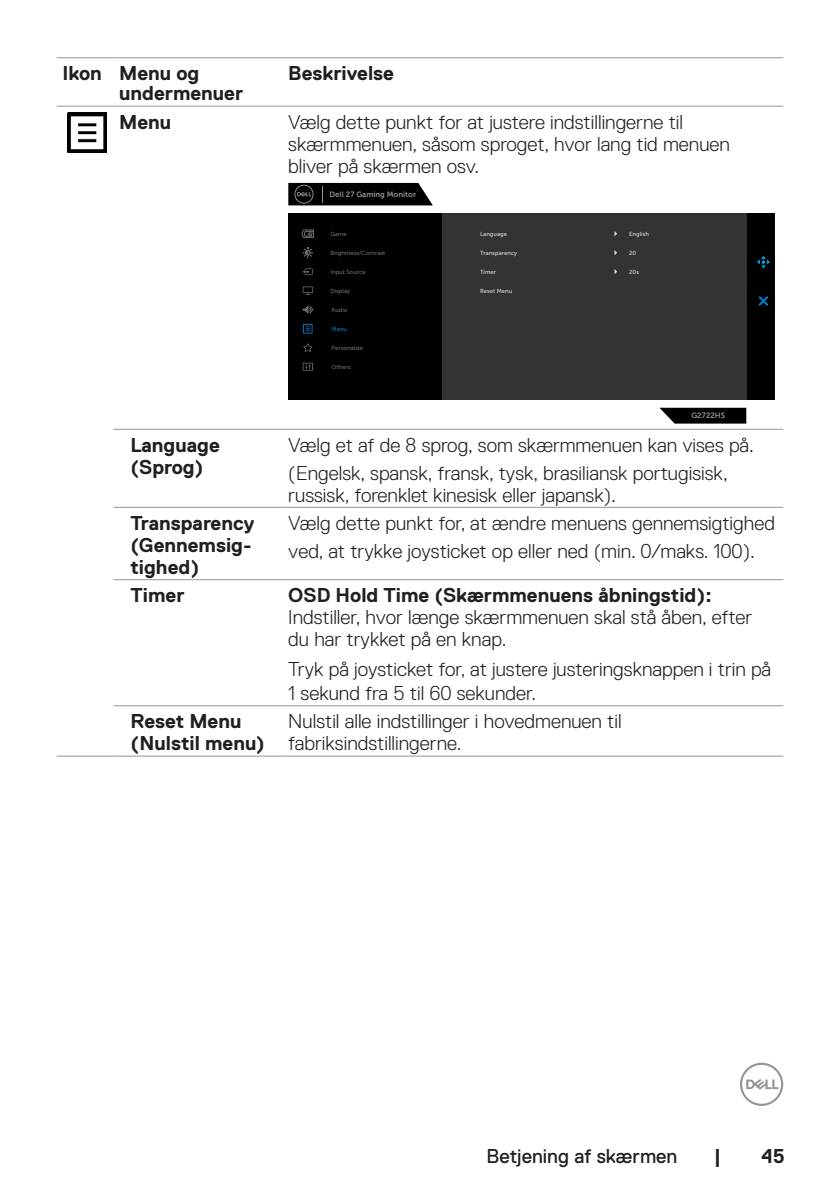
<style>
.page{position:relative;width:840px;height:1191px;background:#fff}
.page>*{position:absolute;margin:0;border:0;box-sizing:border-box;transform-origin:0 0}
.Table_Paragraph{font:300 20px/22px "Dell Replica";color:#231f20}
.Table_Paragraph-Inde{font:700 20px/22px "Dell Replica";color:#231f20}
.Table_Head{font:700 20px/20px "Dell Replica";color:#231f20}
.t1{font:20px "Dell Replica";color:#231f20}
.t2{font:7.8px "Museo Sans For Dell 700";color:#939393}
.t3{font:6px "Museo Sans For Dell 500";color:#6d6e71}
.t4{font:6px "Museo Sans For Dell 500";color:#d9d9d9}
.t5{font:6px "Museo Sans For Dell 500";color:#007fc8}
.s1{font-weight:700}
</style>
<div class="page">
<svg style="left:740px;top:1062px;width:42px;height:44px"></svg>
<hr style="left:57px;top:106px;width:56px;height:1px;background:#939598">
<hr style="left:113px;top:106px;width:169px;height:1px;background:#939598">
<hr style="left:282px;top:106px;width:500px;height:1px;background:#939598">
<hr style="left:57px;top:57px;width:56px;height:1px;background:#939598">
<hr style="left:113px;top:57px;width:169px;height:1px;background:#939598">
<hr style="left:282px;top:57px;width:500px;height:1px;background:#939598">
<hr style="left:113px;top:429px;width:169px;height:1px;background:#939598">
<hr style="left:282px;top:429px;width:500px;height:1px;background:#939598">
<hr style="left:113px;top:507px;width:169px;height:1px;background:#939598">
<hr style="left:282px;top:507px;width:500px;height:1px;background:#939598">
<hr style="left:113px;top:579px;width:169px;height:1px;background:#939598">
<hr style="left:282px;top:579px;width:500px;height:1px;background:#939598">
<hr style="left:113px;top:705px;width:169px;height:1px;background:#939598">
<hr style="left:282px;top:705px;width:500px;height:1px;background:#939598">
<hr style="left:57px;top:755px;width:56px;height:1px;background:#939598">
<hr style="left:113px;top:755px;width:169px;height:1px;background:#939598">
<hr style="left:282px;top:755px;width:500px;height:1px;background:#939598">
<img style="left:67px;top:113px;width:40px;height:40px">
<div style="left:288px;top:213px;width:154px;height:187px;background:#000"></div>
<div style="left:442px;top:213px;width:305px;height:187px;background:#333"></div>
<div style="left:747px;top:213px;width:27px;height:187px;background:#000"></div>
<svg style="left:659px;top:408px;width:86px;height:15px"></svg>
<svg style="left:288px;top:183px;width:144px;height:22px;background:#101010"></svg>
<svg style="left:303px;top:324px;width:9px;height:9px"></svg>
<svg style="left:303px;top:343px;width:9px;height:9px"></svg>
<svg style="left:302px;top:363px;width:11px;height:8px"></svg>
<svg style="left:302px;top:247px;width:11px;height:11px"></svg>
<svg style="left:302px;top:286px;width:11px;height:9px"></svg>
<svg style="left:302px;top:268px;width:11px;height:7px"></svg>
<svg style="left:302px;top:305px;width:12px;height:9px"></svg>
<svg style="left:757px;top:256px;width:12px;height:12px"></svg>
<svg style="left:758px;top:296px;width:9px;height:10px"></svg>
<svg style="left:301px;top:229px;width:13px;height:9px"></svg>
<p class="Table_Head" style="left:62px;top:64px;width:41px">Ikon</p>
<p class="Table_Head" style="left:119px;top:64px;width:125px">Menu og undermenuer</p>
<p class="Table_Head" style="left:288px;top:64px;width:107px">Beskrivelse</p>
<p class="Table_Paragraph-Inde" style="left:119px;top:111px;width:54px">Menu</p>
<p class="Table_Paragraph" style="left:288px;top:111px;width:443px">Vælg dette punkt for at justere indstillingerne til skærmmenuen, såsom sproget, hvor lang tid menuen bliver på skærmen osv.</p>
<p class="t2" style="left:329px;top:190px;width:88px">Dell 27 Gaming Monitor</p>
<p class="t3" style="left:330px;top:230px;width:18px">Game</p>
<p class="t4" style="left:480px;top:230px;width:28px">Language</p>
<p class="t3" style="left:330px;top:249px;width:57px">Brightness/Contrast</p>
<p class="t4" style="left:480px;top:249px;width:39px">Transparency</p>
<p class="t3" style="left:330px;top:268px;width:37px">Input Source</p>
<p class="t3" style="left:331px;top:306px;width:17px">Audio</p>
<p class="t3" style="left:330px;top:287px;width:21px">Display</p>
<p class="t4" style="left:480px;top:268px;width:17px">Timer</p>
<p class="t4" style="left:480px;top:287px;width:34px">Reset Menu</p>
<p class="t4" style="left:629px;top:230px;width:21px">English</p>
<p class="t4" style="left:629px;top:268px;width:11px">20s</p>
<p class="t4" style="left:629px;top:249px;width:9px">20</p>
<p class="t5" style="left:331px;top:325px;width:17px">Menu</p>
<p class="t3" style="left:331px;top:344px;width:33px">Personalize</p>
<p class="t3" style="left:331px;top:363px;width:20px">Others</p>
<p class="t2" style="left:691px;top:411px;width:35px">G2722HS</p>
<p class="Table_Paragraph-Inde" style="left:130px;top:434px;width:91px">Language (Sprog)</p>
<p class="Table_Paragraph" style="left:288px;top:434px;width:467px">Vælg et af de 8 sprog, som skærmmenuen kan vises på.</p>
<p class="Table_Paragraph" style="left:288px;top:462px;width:440px">(Engelsk, spansk, fransk, tysk, brasiliansk portugisisk, russisk, forenklet kinesisk eller japansk).</p>
<p class="Table_Paragraph-Inde" style="left:130px;top:512px;width:125px">Transparency (Gennemsig&shy;tighed)</p>
<p class="Table_Paragraph" style="left:288px;top:509px;width:488px;line-height:28px">Vælg dette punkt for, at ændre menuens gennemsigtighed ved, at trykke joysticket op eller ned (min. 0/maks. 100).</p>
<p class="Table_Paragraph-Inde" style="left:130px;top:584px;width:55px">Timer</p>
<p class="Table_Paragraph" style="left:288px;top:584px;width:465px"><span class="s1">OSD Hold Time (Skærmmenuens åbningstid):<br></span>Indstiller, hvor længe skærmmenuen skal stå åben, efter du har trykket på en knap.</p>
<p class="Table_Paragraph" style="left:288px;top:657px;width:484px;line-height:24px">Tryk på joysticket for, at justere justeringsknappen i trin på<br>1 sekund fra 5 til 60 sekunder.</p>
<p class="Table_Paragraph-Inde" style="left:130px;top:710px;width:136px">Reset Menu (Nulstil menu)</p>
<p class="Table_Paragraph" style="left:288px;top:710px;width:334px">Nulstil alle indstillinger i hovedmenuen til fabriksindstillingerne.</p>
<p class="t1" style="left:486px;top:1144px;width:192px">Betjening af skærmen</p>
<p class="Table_Paragraph-Inde" style="left:713px;top:1144px;width:9px">|</p>
<p class="Table_Paragraph-Inde" style="left:761px;top:1144px;width:25px">45</p>
</div>
